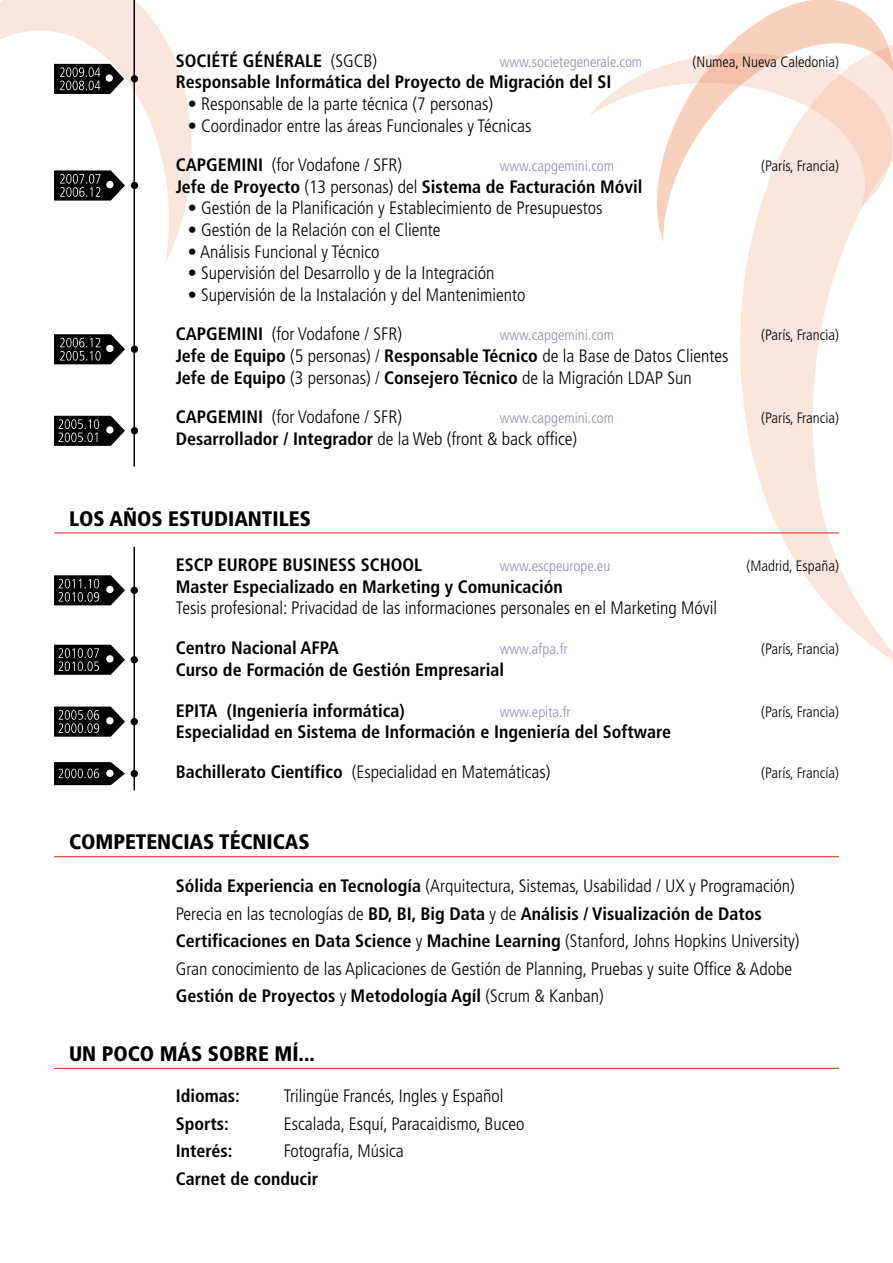
<style>
.page{position:relative;width:893px;height:1263px;background:#fff}
.page>*{position:absolute;margin:0;border:0;box-sizing:border-box;transform-origin:0 0}
.t1{font:900 condensed 21px "Frutiger LT Std";color:#000}
.t2{font:300 condensed 18px/27.6px "Frutiger LT Std";color:#000}
.t3{font:700 condensed 18px/39.6px "Frutiger LT Std";color:#000}
.t4{font:300 condensed 15px "Frutiger LT Std";color:#000}
.t5{font:300 condensed 15px "Frutiger LT Std";color:#908fb3}
.s1{font-weight:300}
.s2{font-weight:700}
</style>
<div class="page">
<svg style="left:0;top:0;width:192px;height:264px"></svg>
<svg style="left:657px;top:0;width:229px;height:242px"></svg>
<svg style="left:590px;top:54px;width:138px;height:150px"></svg>
<svg style="left:697px;top:53px;width:31px;height:33px"></svg>
<svg style="left:728px;top:40px;width:165px;height:621px"></svg>
<svg style="left:809px;top:46px;width:84px;height:162px;background:#fae3d8"></svg>
<hr style="left:54px;top:1068px;width:785px;height:1px;background:#dc1f26">
<hr style="left:54px;top:856px;width:785px;height:1px;background:#dc1f26">
<hr style="left:54px;top:533px;width:785px;height:1px;background:#dc1f26">
<svg style="left:54px;top:762px;width:84px;height:23px"></svg>
<svg style="left:54px;top:706px;width:84px;height:31px"></svg>
<svg style="left:54px;top:645px;width:84px;height:30px"></svg>
<svg style="left:54px;top:575px;width:84px;height:30px"></svg>
<hr style="left:134px;top:547px;width:1px;height:243px;background:#000">
<hr style="left:134px;top:0;width:1px;height:467px;background:#000">
<svg style="left:54px;top:416px;width:84px;height:30px"></svg>
<svg style="left:54px;top:334px;width:84px;height:30px"></svg>
<svg style="left:54px;top:170px;width:84px;height:31px"></svg>
<svg style="left:54px;top:64px;width:84px;height:30px;background:#4f4d4c"></svg>
<p class="t3" style="left:176px;top:41px;width:203px">SOCIÉTÉ GÉNÉRALE <span class="s1">(SGCB)</span></p>
<p class="t5" style="left:500px;top:53px;width:144px">www.societegenerale.com</p>
<p class="t4" style="left:693px;top:53px;width:148px">(Numea, Nueva Caledonia)</p>
<p class="t3" style="left:176px;top:62px;width:437px">Responsable Informática del Proyecto de Migración del SI</p>
<p class="t2" style="left:188px;top:90px;width:307px">• Responsable de la parte técnica (7 personas)</p>
<p class="t2" style="left:176px;top:106px;width:357px;line-height:39.6px;text-indent:12px">• Coordinador entre las áreas Funcionales y Técnicas<br><span class="s2">CAPGEMINI</span> (for Vodafone / SFR)</p>
<p class="t5" style="left:500px;top:158px;width:116px">www.capgemini.com</p>
<p class="t4" style="left:761px;top:158px;width:79px">(París, Francia)</p>
<p class="t3" style="left:176px;top:167px;width:468px">Jefe de Proyecto <span class="s1">(13 personas) del</span> Sistema de Facturación Móvil</p>
<p class="t2" style="left:188px;top:195px;width:416px">• Gestión de la Planificación y Establecimiento de Presupuestos</p>
<p class="t2" style="left:188px;top:216px;width:254px">• Gestión de la Relación con el Cliente</p>
<p class="t2" style="left:188px;top:238px;width:193px">• Análisis Funcional y Técnico</p>
<p class="t2" style="left:188px;top:259px;width:308px">• Supervisión del Desarrollo y de la Integración</p>
<p class="t2" style="left:188px;top:281px;width:339px">• Supervisión de la Instalación y del Mantenimiento</p>
<p class="t2" style="left:176px;top:321px;width:228px"><span class="s2">CAPGEMINI</span> (for Vodafone / SFR)</p>
<p class="t5" style="left:500px;top:327px;width:116px">www.capgemini.com</p>
<p class="t4" style="left:761px;top:327px;width:79px">(París, Francia)</p>
<p class="t2" style="left:176px;top:345px;width:554px;line-height:21.6px"><span class="s2">Jefe de Equipo</span> (5 personas) / <span class="s2">Responsable Técnico</span> de la Base de Datos Clientes<br><span class="s2">Jefe de Equipo</span> (3 personas) / <span class="s2">Consejero Técnico</span> de la Migración LDAP Sun</p>
<p class="t2" style="left:176px;top:403px;width:228px"><span class="s2">CAPGEMINI</span> (for Vodafone / SFR)</p>
<p class="t5" style="left:500px;top:410px;width:116px">www.capgemini.com</p>
<p class="t4" style="left:761px;top:410px;width:79px">(París, Francia)</p>
<p class="t2" style="left:176px;top:425px;width:403px"><span class="s2">Desarrollador / Integrador</span> de la Web (front &amp; back office)</p>
<p class="t1" style="left:69px;top:506px;width:243px">LOS AÑOS ESTUDIANTILES</p>
<p class="t3" style="left:176px;top:545px;width:248px">ESCP EUROPE BUSINESS SCHOOL</p>
<p class="t5" style="left:500px;top:557px;width:112px">www.escpeurope.eu</p>
<p class="t4" style="left:746px;top:557px;width:94px">(Madrid, España)</p>
<p class="t3" style="left:176px;top:567px;width:389px">Master Especializado en Marketing y Comunicación</p>
<p class="t2" style="left:176px;top:594px;width:543px">Tesis profesional: Privacidad de las informaciones personales en el Marketing Móvil</p>
<p class="t3" style="left:176px;top:628px;width:164px">Centro Nacional AFPA</p>
<p class="t5" style="left:500px;top:640px;width:69px">www.afpa.fr</p>
<p class="t4" style="left:761px;top:640px;width:79px">(París, Francia)</p>
<p class="t3" style="left:176px;top:649px;width:330px">Curso de Formación de Gestión Empresarial</p>
<p class="t3" style="left:176px;top:691px;width:231px">EPITA (Ingeniería informática)</p>
<p class="t5" style="left:500px;top:703px;width:72px">www.epita.fr</p>
<p class="t4" style="left:761px;top:703px;width:79px">(París, Francia)</p>
<p class="t3" style="left:176px;top:712px;width:497px">Especialidad en Sistema de Información e Ingeniería del Software<br>Bachillerato Científico <span class="s1">(Especialidad en Matemáticas)</span></p>
<p class="t4" style="left:761px;top:764px;width:79px">(París, Francía)</p>
<p class="t1" style="left:69px;top:829px;width:242px">COMPETENCIAS TÉCNICAS</p>
<p class="t2" style="left:176px;top:872px;width:625px"><span class="s2">Sólida Experiencia en Tecnología</span> (Arquitectura, Sistemas, Usabilidad / UX y Programación)<br>Perecia en las tecnologías de <span class="s2">BD, BI, Big Data</span> y de <span class="s2">Análisis / Visualización de Datos Certificaciones en Data Science</span> y <span class="s2">Machine Learning</span> (Stanford, Johns Hopkins University)<br>Gran conocimiento de las Aplicaciones de Gestión de Planning, Pruebas y suite Office &amp; Adobe <span class="s2">Gestión de Proyectos</span> y <span class="s2">Metodología Agíl</span> (Scrum &amp; Kanban)</p>
<p class="t1" style="left:69px;top:1041px;width:247px">UN POCO MÁS SOBRE MÍ...</p>
<p class="t3" style="left:176px;top:1076px;width:66px">Idiomas:</p>
<p class="t2" style="left:284px;top:1082px;width:221px">Trilingüe Francés, Ingles y Español</p>
<p class="t3" style="left:176px;top:1104px;width:55px">Sports:</p>
<p class="t2" style="left:284px;top:1110px;width:242px">Escalada, Esquí, Paracaidismo, Buceo</p>
<p class="t3" style="left:176px;top:1131px;width:58px">Interés:</p>
<p class="t2" style="left:284px;top:1137px;width:121px">Fotografía, Música</p>
<p class="t3" style="left:176px;top:1159px;width:144px">Carnet de conducir</p>
</div>
